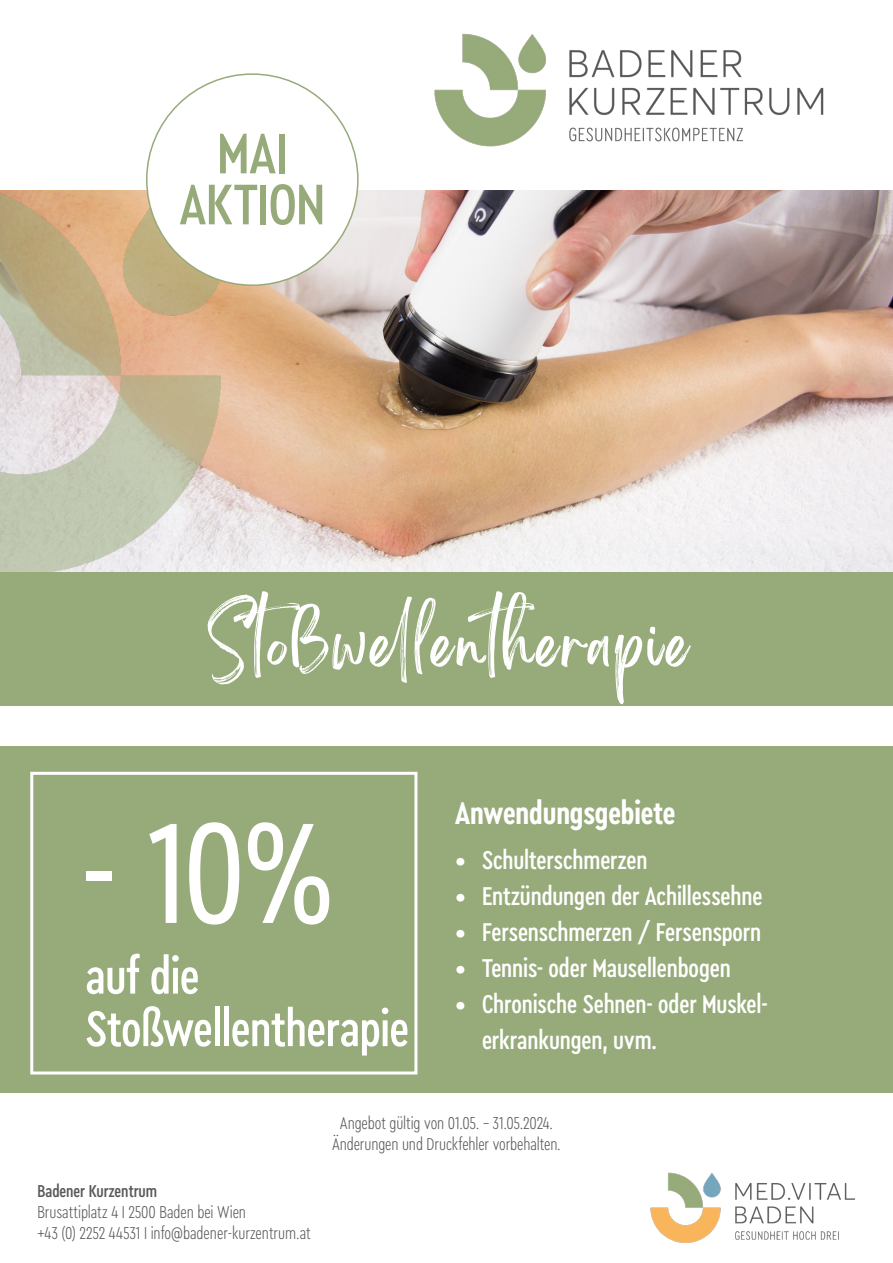
<style>
.page{position:relative;width:893px;height:1263px;background:#fff}
.page>*{position:absolute;margin:0;border:0;box-sizing:border-box;transform-origin:0 0}
.t1{font:150px "Cera Condensed";color:#fff}
.t2{font:500 60px/51px "Cera Condensed";letter-spacing:-.005em;color:#97aa7a;text-align:center}
.t3{font:57px "Brightwall";letter-spacing:.04em;color:#fff}
.t4{font:500 52.5px/52.5px "Cera Condensed";letter-spacing:-.01em;color:#fff}
.t5{font:700 33px "Cera Condensed";letter-spacing:-.005em;color:#fff}
.t6{font:500 27px/36px "Cera Condensed";letter-spacing:-.005em;color:#fff}
.t7{font:300 18px/21px "Cera Condensed";letter-spacing:-.005em;color:#57585a}
.s1{font-weight:500}
</style>
<div class="page">
<img style="left:220px;top:190px;width:673px;height:382px">
<img style="left:0;top:190px;width:220px;height:382px">
<img style="left:434px;top:33px;width:390px;height:114px">
<div style="left:0;top:572px;width:893px;height:134px;background:#97aa7a"></div>
<div style="left:147px;top:74px;width:211px;height:211px;background:#fff;border-radius:50%"></div>
<div style="left:0;top:746px;width:893px;height:347px;background:#97aa7a"></div>
<img style="left:650px;top:1172px;width:205px;height:71px">
<div style="left:30px;top:772px;width:387px;height:302px;border:3px solid #fff"></div>
<p class="t2" style="left:179px;top:127px;width:147px">MAI<br>AKTION</p>
<p class="t3" style="left:207px;top:623px;width:482px">Stoßwellentherapie</p>
<p class="t1" style="left:81px;top:764px;width:256px">- 10%</p>
<p class="t4" style="left:86px;top:949px;width:325px">auf die<br>Stoßwellentherapie</p>
<p class="t5" style="left:455px;top:789px;width:222px">Anwendungsgebiete</p>
<p class="t6" style="left:455px;top:842px;width:194px">• Schulterschmerzen</p>
<p class="t6" style="left:455px;top:878px;width:309px">• Entzündungen der Achillessehne</p>
<p class="t6" style="left:455px;top:914px;width:308px">• Fersenschmerzen / Fersensporn</p>
<p class="t6" style="left:455px;top:950px;width:277px">• Tennis- oder Mausellenbogen</p>
<p class="t6" style="left:482px;top:986px;width:287px;text-indent:-27px">• Chronische Sehnen- oder Muskel&shy;erkrankungen, uvm.</p>
<p class="t7" style="left:37px;top:1180px;width:210px"><span class="s1">Badener Kurzentrum<br></span>Brusattiplatz 4 I 2500 Baden bei Wien</p>
<p class="t7" style="left:37px;top:1222px;width:275px">+43 (0) 2252 44531 I info@badener-kurzentrum.at</p>
<p class="t7" style="left:332px;top:1112px;width:230px;text-align:center">Angebot gültig von 01.05. - 31.05.2024.<br>Änderungen und Druckfehler vorbehalten.</p>
</div>
